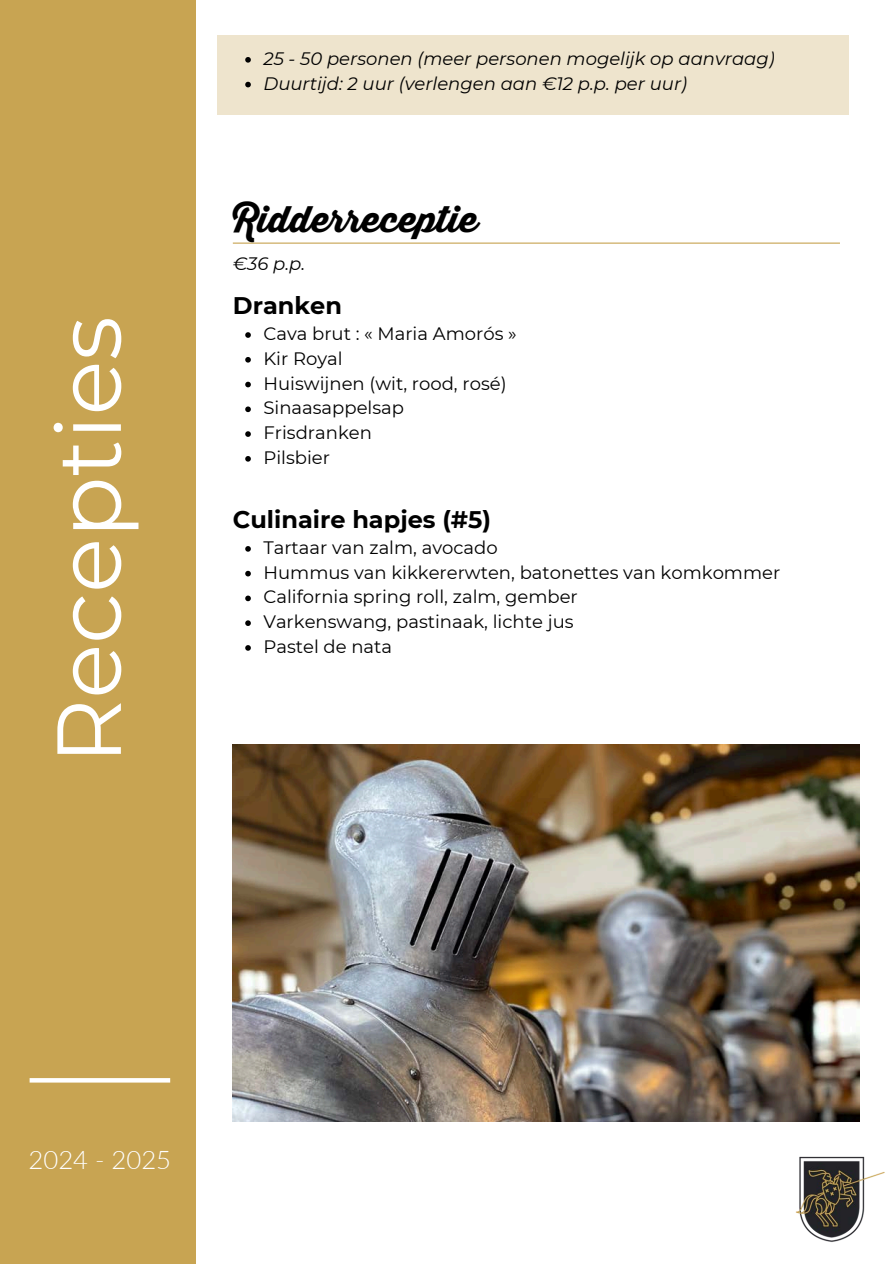
<style>
.page{position:relative;width:894px;height:1264px;background:#fff}
.page>*{position:absolute;margin:0;border:0;box-sizing:border-box;transform-origin:0 0}
.t1{font:90.6px "Montserrat";color:#fff}
.t2{font:36px "Thirsty Script Extrabold Demo";color:#000}
.t3{font:300 25.65px "Lato";color:#fff}
.t4{font:700 24px "Montserrat";color:#000}
.t5{font:18px "Montserrat";color:#000}
.t6{font:italic 18px "Montserrat";color:#000}
</style>
<div class="page">
<div style="left:0;top:0;width:195px;height:1263px;background:#c8a452"></div>
<svg style="left:30px;top:1078px;width:140px;height:4px"></svg>
<img style="left:795px;top:1156px;width:90px;height:86px">
<hr style="left:233px;top:242px;width:606px;height:2px;background:#c7a351">
<div style="left:217px;top:35px;width:631px;height:80px;background:#eee4cd"></div>
<img style="left:233px;top:744px;width:626px;height:377px">
<svg style="left:245px;top:332px;width:6px;height:6px"></svg>
<svg style="left:245px;top:357px;width:6px;height:5px"></svg>
<svg style="left:245px;top:382px;width:6px;height:5px"></svg>
<svg style="left:245px;top:406px;width:6px;height:6px"></svg>
<svg style="left:245px;top:431px;width:6px;height:6px"></svg>
<svg style="left:245px;top:456px;width:6px;height:5px"></svg>
<svg style="left:245px;top:546px;width:6px;height:5px"></svg>
<svg style="left:245px;top:571px;width:6px;height:5px"></svg>
<svg style="left:245px;top:595px;width:6px;height:6px"></svg>
<svg style="left:245px;top:620px;width:6px;height:6px"></svg>
<svg style="left:245px;top:645px;width:6px;height:5px"></svg>
<svg style="left:245px;top:57px;width:6px;height:6px"></svg>
<svg style="left:245px;top:82px;width:6px;height:5px"></svg>
<p class="t1" style="left:33px;top:764px;width:449px;rotate:-90deg">Recepties</p>
<p class="t6" style="left:263px;top:47px;width:512px">25 - 50 personen (meer personen mogelijk op aanvraag)</p>
<p class="t6" style="left:263px;top:72px;width:425px">Duurtijd: 2 uur (verlengen aan €12 p.p. per uur)</p>
<p class="t2" style="left:233px;top:198px;width:246px">Ridderreceptie</p>
<h2 class="t6" style="left:233px;top:253px;width:74px">€36 p.p.</h2>
<p class="t4" style="left:233px;top:291px;width:111px">Dranken</p>
<h3 class="t5" style="left:263px;top:322px;width:255px">Cava brut : « Maria Amorós »</h3>
<p class="t5" style="left:263px;top:347px;width:81px">Kir Royal</p>
<p class="t5" style="left:263px;top:372px;width:244px">Huiswijnen (wit, rood, rosé)</p>
<p class="t5" style="left:263px;top:397px;width:142px">Sinaasappelsap</p>
<p class="t5" style="left:263px;top:421px;width:110px">Frisdranken</p>
<p class="t5" style="left:263px;top:446px;width:68px">Pilsbier</p>
<p class="t4" style="left:233px;top:505px;width:260px">Culinaire hapjes (#5)</p>
<h3 class="t5" style="left:263px;top:536px;width:236px">Tartaar van zalm, avocado</h3>
<p class="t5" style="left:263px;top:561px;width:518px">Hummus van kikkererwten, batonettes van komkommer</p>
<p class="t5" style="left:263px;top:586px;width:316px">California spring roll, zalm, gember</p>
<p class="t5" style="left:263px;top:610px;width:311px">Varkenswang, pastinaak, lichte jus</p>
<p class="t5" style="left:263px;top:635px;width:130px">Pastel de nata</p>
<p class="t3" style="left:29px;top:1143px;width:144px">2024 - 2025</p>
</div>
